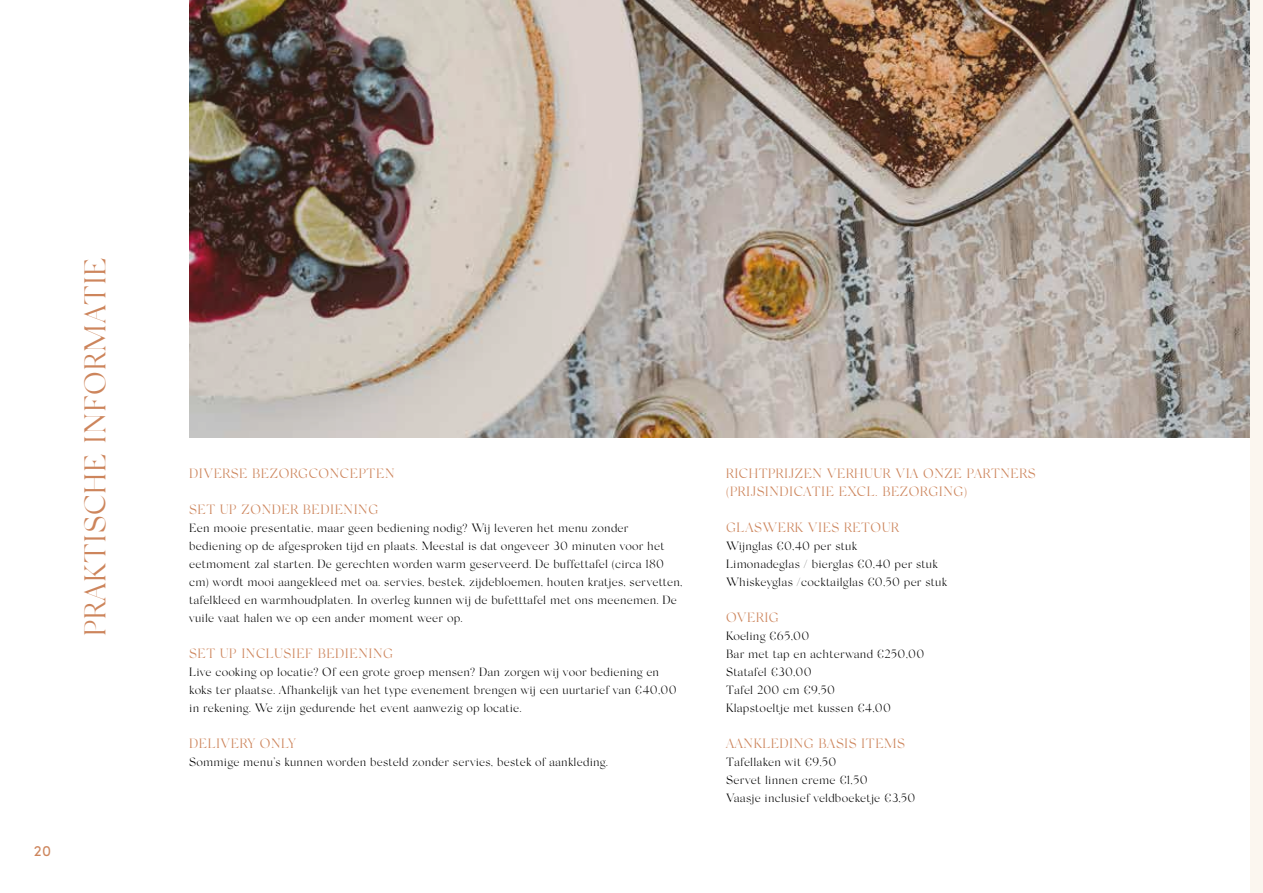
<style>
.page{position:relative;width:1263px;height:893px;background:#fff}
.page>*{position:absolute;margin:0;border:0;box-sizing:border-box;transform-origin:0 0}
.t1{font:300 30px "Silk Serif";letter-spacing:.02em;color:#cd855c}
.t2{font:15px "Sofia Pro";color:#cd855c}
.t3{font:300 13.5px/18px "Silk Serif";letter-spacing:.035em;color:#cd855c}
.t4{font:300 12px/18px "Silk Serif";letter-spacing:.02em;color:#000}
</style>
<div class="page">
<img style="left:189px;top:0;width:1061px;height:438px">
<div style="left:1250px;top:0;width:13px;height:893px;background:#fbf6ef"></div>
<h1 class="t1" style="left:78px;top:636px;width:381px;rotate:-90deg">PRAKTISCHE INFORMATIE</h1>
<p class="t2" style="left:34px;top:840px;width:19px">20</p>
<p class="t3" style="left:189px;top:464px;width:207px">DIVERSE BEZORGCONCEPTEN</p>
<p class="t3" style="left:189px;top:500px;width:191px">SET UP ZONDER BEDIENING</p>
<p class="t4" style="left:189px;top:519px;width:495px">Een mooie presentatie, maar geen bediening nodig? Wij leveren het menu zonder bediening op de afgesproken tijd en plaats. Meestal is dat ongeveer 30 minuten voor het eetmoment zal starten. De gerechten worden warm geserveerd. De buffettafel (circa 180 cm) wordt mooi aangekleed met oa. servies, bestek, zijdebloemen, houten kratjes, servetten, tafelkleed en warmhoudplaten. In overleg kunnen wij de bufetttafel met ons meenemen. De vuile vaat halen we op een ander moment weer op.</p>
<p class="t3" style="left:189px;top:644px;width:205px">SET UP INCLUSIEF BEDIENING</p>
<p class="t4" style="left:189px;top:663px;width:489px">Live cooking op locatie? Of een grote groep mensen? Dan zorgen wij voor bediening en koks ter plaatse. Afhankelijk van het type evenement brengen wij een uurtarief van €40,00 in rekening. We zijn gedurende het event aanwezig op locatie.</p>
<p class="t3" style="left:189px;top:734px;width:108px">DELIVERY ONLY</p>
<p class="t4" style="left:189px;top:753px;width:420px">Sommige menu’s kunnen worden besteld zonder servies, bestek of aankleding.</p>
<p class="t3" style="left:726px;top:464px;width:311px">RICHTPRIJZEN VERHUUR VIA ONZE PARTNERS (PRIJSINDICATIE EXCL. BEZORGING)</p>
<p class="t3" style="left:726px;top:518px;width:174px">GLASWERK VIES RETOUR</p>
<p class="t4" style="left:726px;top:536px;width:222px">Wijnglas €0,40 per stuk<br>Limonadeglas / bierglas €0,40 per stuk<br>Whiskeyglas /cocktailglas €0,50 per stuk</p>
<p class="t3" style="left:726px;top:608px;width:54px">OVERIG</p>
<p class="t4" style="left:726px;top:626px;width:200px">Koeling €65,00<br>Bar met tap en achterwand €250,00<br>Statafel €30,00<br>Tafel 200 cm €9,50<br>Klapstoeltje met kussen €4,00</p>
<p class="t3" style="left:726px;top:734px;width:180px">AANKLEDING BASIS ITEMS</p>
<p class="t4" style="left:726px;top:752px;width:191px">Tafellaken wit €9,50<br>Servet linnen creme €1,50<br>Vaasje inclusief veldboeketje €3,50</p>
</div>
